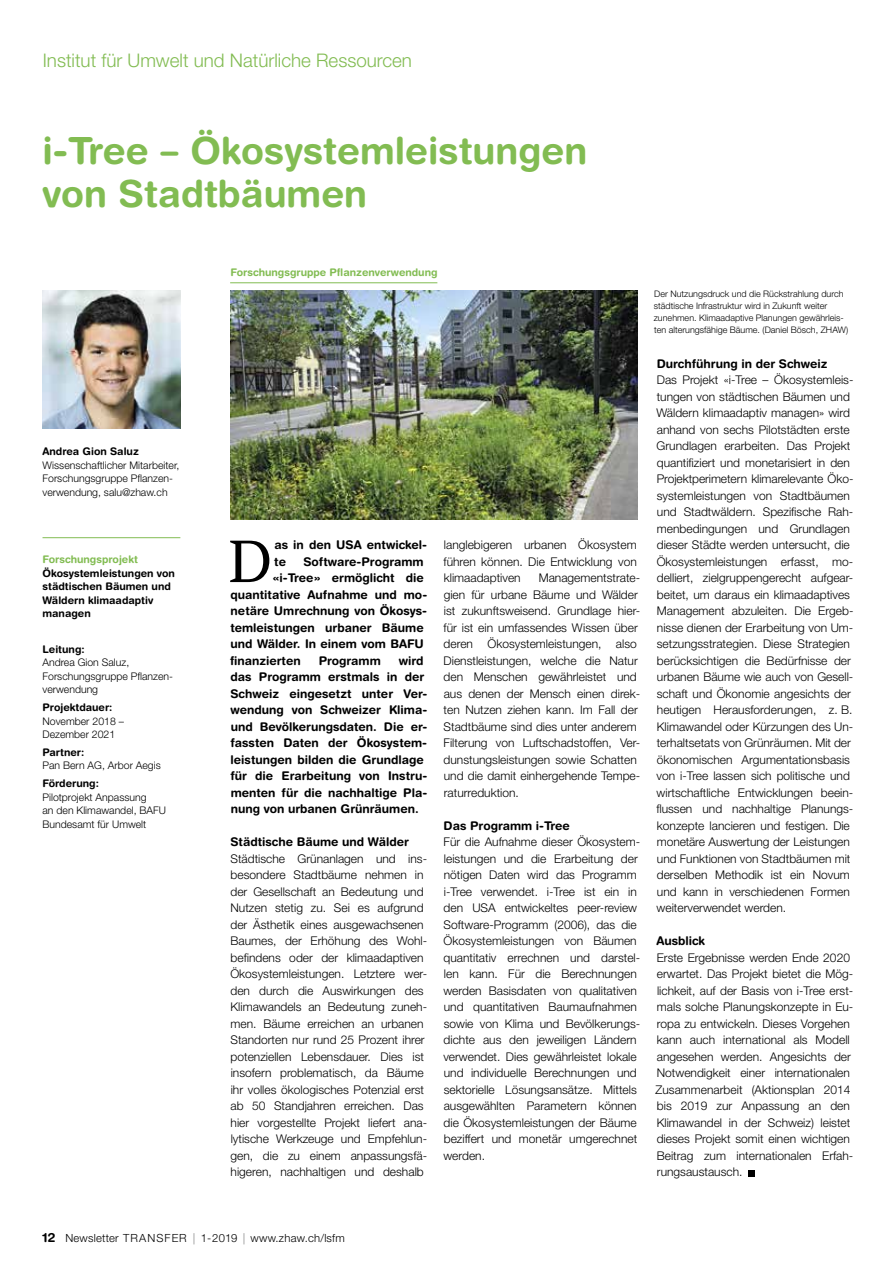
<style>
.page{position:relative;width:893px;height:1263px;background:#fff}
.page>*{position:absolute;margin:0;border:0;box-sizing:border-box;transform-origin:0 0}
.t1{font:59.1px "Swift";color:#000}
.t2{font:700 37.5px/43.5px "Helvetica Rounded LT Std";color:#82bc52}
.t3{font:300 18.75px "Helvetica Neue LT Std";color:#82bc52}
.t4{font:300 12px/16.5px "Helvetica Neue LT Pro";color:#000}
.t5{font:700 12px/16.5px "Helvetica Rounded LT Std";color:#000}
.t6{font:300 11.25px "Helvetica Neue LT Pro";letter-spacing:.02em;color:#000}
.t7{font:300 10.5px/13.5px "Helvetica Neue LT Pro";color:#000}
.t8{font:700 10.5px/13.5px "Helvetica Rounded LT Std";color:#000}
.t9{font:300 10.5px/13.5px "Helvetica Neue LT Std";color:#000}
.t10{font:700 10.5px "Helvetica Rounded LT Std";color:#82bc52}
.t11{font:300 9px/12px "Helvetica Neue LT Std";color:#000}
.s1{font-family:"Helvetica Rounded LT Std";font-weight:700;font-size:12.75px}
</style>
<div class="page">
<hr style="left:230px;top:283px;width:207px;height:1px;background:#82bc52">
<div style="left:748px;top:1170px;width:7px;height:6px;background:#000"></div>
<hr style="left:43px;top:537px;width:137px;height:1px;background:#82bc52">
<img style="left:43px;top:290px;width:138px;height:138px">
<img style="left:230px;top:290px;width:407px;height:230px">
<h3 class="t3" style="left:43px;top:49px;width:371px">Institut für Umwelt und Natürliche Ressourcen</h3>
<h2 class="t2" style="left:43px;top:128px;width:546px">i-Tree – Ökosystemleistungen von Stadtbäumen</h2>
<p class="t8" style="left:43px;top:445px;width:98px">Andrea Gion Saluz</p>
<p class="t9" style="left:43px;top:458px;width:138px">Wissenschaftlicher Mitarbeiter,<br>Forschungsgruppe Pflanzen&shy;verwendung, salu@zhaw.ch</p>
<p class="t10" style="left:43px;top:553px;width:97px">Forschungsprojekt</p>
<p class="t8" style="left:43px;top:566px;width:134px">Ökosystemleistungen von städtischen Bäumen und<br>Wäldern klimaadaptiv managen</p>
<p class="t8" style="left:43px;top:642px;width:44px">Leitung:</p>
<p class="t7" style="left:43px;top:656px;width:132px">Andrea Gion Saluz,<br>Forschungsgruppe Pflanzen&shy;verwendung</p>
<p class="t8" style="left:43px;top:700px;width:71px">Projektdauer:</p>
<p class="t7" style="left:43px;top:714px;width:83px">November 2018 –<br>Dezember 2021</p>
<p class="t8" style="left:43px;top:745px;width:43px">Partner:</p>
<p class="t7" style="left:43px;top:759px;width:120px">Pan Bern AG, Arbor Aegis</p>
<p class="t8" style="left:43px;top:776px;width:58px">Förderung:</p>
<p class="t7" style="left:43px;top:790px;width:125px">Pilotprojekt Anpassung<br>an den Klimawandel, BAFU<br>Bundesamt für Umwelt</p>
<p class="t10" style="left:230px;top:266px;width:209px">Forschungsgruppe Pflanzenverwendung</p>
<h1 class="t1" style="left:229px;top:528px;width:45px">D</h1>
<p class="t5" style="left:274px;top:536px;width:154px">as in den USA entwickel&shy;te</p>
<p class="t5" style="left:303px;top:553px;width:122px">Software-Programm</p>
<p class="t5" style="left:273px;top:569px;width:153px">«i-Tree» ermöglicht die</p>
<p class="t5" style="left:230px;top:586px;width:198px">quantitative Aufnahme und mo-</p>
<p class="t5" style="left:231px;top:602px;width:198px">netäre Umrechnung von Ökosys-</p>
<p class="t5" style="left:230px;top:619px;width:195px">temleistungen urbaner Bäume</p>
<p class="t5" style="left:231px;top:635px;width:195px">und Wälder. In einem vom BAFU</p>
<p class="t5" style="left:230px;top:652px;width:72px">finanzierten</p>
<p class="t5" style="left:319px;top:652px;width:64px">Programm</p>
<p class="t5" style="left:230px;top:652px;width:198px;text-indent:168px">wird das Programm erstmals in der<br>Schweiz eingesetzt unter Ver&shy;wendung von Schweizer Klima&shy;und Bevölkerungsdaten. Die er&shy;fassten Daten der Ökosystem&shy;leistungen bilden die Grundlage für die Erarbeitung von Instru&shy;menten für die nachhaltige Pla&shy;nung von urbanen Grünräumen.</p>
<p class="t5" style="left:230px;top:833px;width:180px">Städtische Bäume und Wälder</p>
<p class="t4" style="left:230px;top:850px;width:198px">Städtische Grünanlagen und ins&shy;besondere Stadtbäume nehmen in der Gesellschaft an Bedeutung und Nutzen stetig zu. Sei es aufgrund der Ästhetik eines ausgewachsenen Baumes, der Erhöhung des Wohl&shy;befindens oder der klimaadaptiven Ökosystemleistungen. Letztere wer&shy;den durch die Auswirkungen des Klimawandels an Bedeutung zuneh&shy;men. Bäume erreichen an urbanen Standorten nur rund 25 Prozent ihrer potenziellen Lebensdauer. Dies ist insofern problematisch, da Bäume ihr volles ökologisches Potenzial erst ab 50 Standjahren erreichen. Das hier vorgestellte Projekt liefert ana&shy;lytische Werkzeuge und Empfehlun&shy;gen, die zu einem anpassungsfä&shy;higeren, nachhaltigen und deshalb</p>
<p class="t4" style="left:444px;top:536px;width:195px;text-align:justify">langlebigeren urbanen Ökosystem führen können. Die Entwicklung von klimaadaptiven</p>
<p class="t4" style="left:444px;top:569px;width:198px;text-indent:95px">Managementstrate&shy;gien für urbane Bäume und Wälder ist zukunftsweisend. Grundlage hier&shy;für ist ein umfassendes Wissen über deren Ökosystemleistungen, also<br>Dienstleistungen, welche die Natur den Menschen gewährleistet und aus denen der Mensch einen direk&shy;ten Nutzen ziehen kann. Im Fall der<br>Stadtbäume sind dies unter anderem<br>Filterung von Luftschadstoffen, Ver&shy;dunstungsleistungen sowie Schatten und die damit einhergehende Tempe&shy;raturreduktion.</p>
<p class="t5" style="left:444px;top:817px;width:128px">Das Programm i-Tree</p>
<p class="t4" style="left:443px;top:833px;width:198px">Für die Aufnahme dieser Ökosystem&shy;leistungen und die Erarbeitung der nötigen Daten wird das Programm i-Tree verwendet. i-Tree ist ein in den USA entwickeltes peer-review Software-Programm (2006), das die Ökosystemleistungen von Bäumen quantitativ errechnen und darstel&shy;len kann. Für die Berechnungen werden Basisdaten von qualitativen und quantitativen Baumaufnahmen sowie von Klima und Bevölkerungs&shy;dichte aus den jeweiligen Ländern verwendet. Dies gewährleistet lokale und individuelle Berechnungen und sektorielle Lösungsansätze. Mittels ausgewählten Parametern können die Ökosystemleistungen der Bäume beziffert und monetär umgerechnet werden.</p>
<p class="t11" style="left:654px;top:287px;width:196px">Der Nutzungsdruck und die Rückstrahlung durch städtische Infrastruktur wird in Zukunft weiter zunehmen. Klimaadaptive Planungen gewährleis&shy;ten alterungsfähige Bäume. (Daniel Bösch, ZHAW)</p>
<p class="t5" style="left:657px;top:355px;width:172px">Durchführung in der Schweiz</p>
<p class="t4" style="left:656px;top:371px;width:198px">Das Projekt «i-Tree – Ökosystemleis&shy;tungen von städtischen Bäumen und Wäldern klimaadaptiv managen» wird anhand von sechs Pilotstädten erste Grundlagen erarbeiten. Das Projekt quantifiziert und monetarisiert in den Projektperimetern klimarelevante Öko&shy;systemleistungen von Stadtbäumen und Stadtwäldern. Spezifische Rah&shy;menbedingungen und Grundlagen dieser Städte werden untersucht, die Ökosystemleistungen erfasst, mo&shy;delliert, zielgruppengerecht aufgear&shy;beitet, um daraus ein klimaadaptives Management abzuleiten. Die Ergeb&shy;nisse dienen der Erarbeitung von Um&shy;setzungsstrategien. Diese Strategien berücksichtigen die Bedürfnisse der urbanen Bäume wie auch von Gesell&shy;schaft und Ökonomie angesichts der heutigen Herausforderungen, z. B.<br>Klimawandel oder Kürzungen des Un&shy;terhaltsetats von Grünräumen. Mit der ökonomischen Argumentationsbasis von i-Tree lassen sich politische und wirtschaftliche Entwicklungen beein&shy;flussen und nachhaltige Planungs&shy;konzepte lancieren und festigen. Die monetäre Auswertung der Leistungen und Funktionen von Stadtbäumen mit derselben Methodik ist ein Novum und kann in verschiedenen Formen weiterverwendet werden.</p>
<p class="t5" style="left:656px;top:932px;width:50px">Ausblick</p>
<p class="t4" style="left:656px;top:949px;width:199px">Erste Ergebnisse werden Ende 2020 erwartet. Das Projekt bietet die Mög&shy;lichkeit, auf der Basis von i-Tree erst&shy;mals solche Planungskonzepte in Eu&shy;ropa zu entwickeln. Dieses Vorgehen kann auch international als Modell angesehen werden. Angesichts der Notwendigkeit einer internationalen Zusammenarbeit (Aktionsplan 2014 bis 2019 zur Anpassung an den Klimawandel in der Schweiz) leistet dieses Projekt somit einen wichtigen Beitrag zum internationalen Erfah&shy;rungsaustausch.</p>
<p class="t6" style="left:43px;top:1231px;width:304px"><span class="s1">12</span> Newsletter TRANSFER | 1-2019 | www.zhaw.ch/lsfm</p>
</div>
